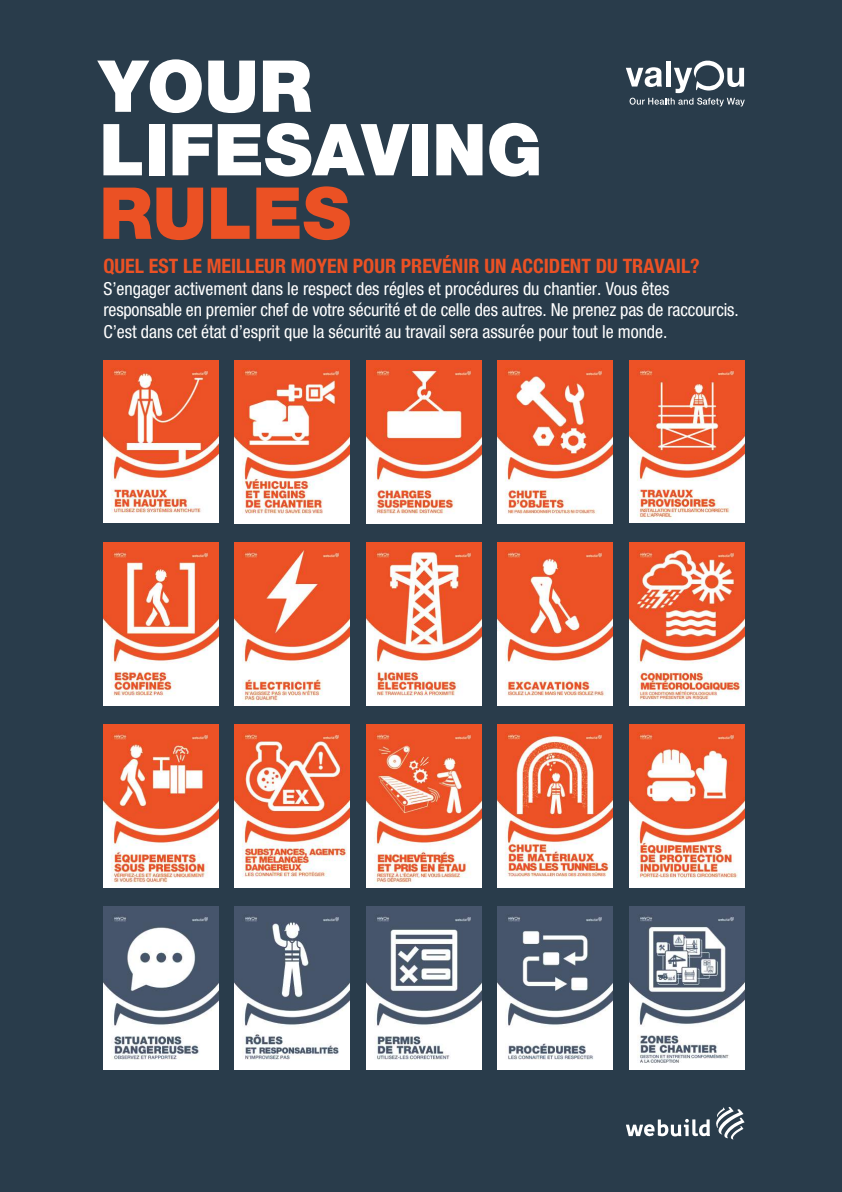
<style>
.page{position:relative;width:842px;height:1192px;background:#293c4b}
.page>*{position:absolute;margin:0;border:0;box-sizing:border-box;transform-origin:0 0}
.t1{font:900 71.75px/63.5px "Helvetica Neue LT Std";color:#fff}
.t2{font:900 71.75px "Helvetica Neue LT Std";color:#eb5124}
.t3{font:700 condensed 19.95px "Helvetica Neue LT Std";color:#eb5124}
.t4{font:condensed 17.95px/21.5px "Helvetica Neue LT Std";letter-spacing:-.005em;color:#fff}
</style>
<div class="page">
<svg style="left:626px;top:60px;width:119px;height:46px"></svg>
<svg style="left:716px;top:1107px;width:28px;height:32px"></svg>
<svg style="left:626px;top:1119px;width:84px;height:18px"></svg>
<img style="left:366px;top:543px;width:115px;height:162px">
<img style="left:235px;top:543px;width:115px;height:162px">
<img style="left:497px;top:543px;width:116px;height:162px">
<img style="left:630px;top:543px;width:115px;height:162px">
<img style="left:103px;top:543px;width:115px;height:162px">
<img style="left:366px;top:725px;width:115px;height:162px">
<img style="left:103px;top:725px;width:115px;height:162px">
<img style="left:630px;top:725px;width:115px;height:162px">
<img style="left:235px;top:725px;width:115px;height:162px">
<img style="left:497px;top:725px;width:116px;height:162px">
<img style="left:366px;top:907px;width:115px;height:162px">
<img style="left:235px;top:907px;width:115px;height:162px">
<img style="left:103px;top:907px;width:115px;height:162px">
<img style="left:497px;top:907px;width:116px;height:162px">
<img style="left:630px;top:907px;width:115px;height:162px">
<img style="left:366px;top:361px;width:115px;height:162px">
<img style="left:235px;top:361px;width:115px;height:162px">
<img style="left:497px;top:361px;width:116px;height:162px">
<img style="left:630px;top:361px;width:115px;height:162px">
<img style="left:103px;top:361px;width:115px;height:162px">
<h1 class="t1" style="left:99px;top:54px;width:445px">YOUR<br>LIFESAVING</h1>
<h1 class="t2" style="left:99px;top:170px;width:253px">RULES</h1>
<p class="t3" style="left:103px;top:254px;width:598px">QUEL EST LE MEILLEUR MOYEN POUR PREVÉNIR UN ACCIDENT DU TRAVAIL?</p>
<p class="t4" style="left:103px;top:278px;width:637px">S’engager activement dans le respect des régles et procédures du chantier. Vous êtes responsable en premier chef de votre sécurité et de celle des autres. Ne prenez pas de raccourcis.<br>C’est dans cet état d’esprit que la sécurité au travail sera assurée pour tout le monde.</p>
</div>
